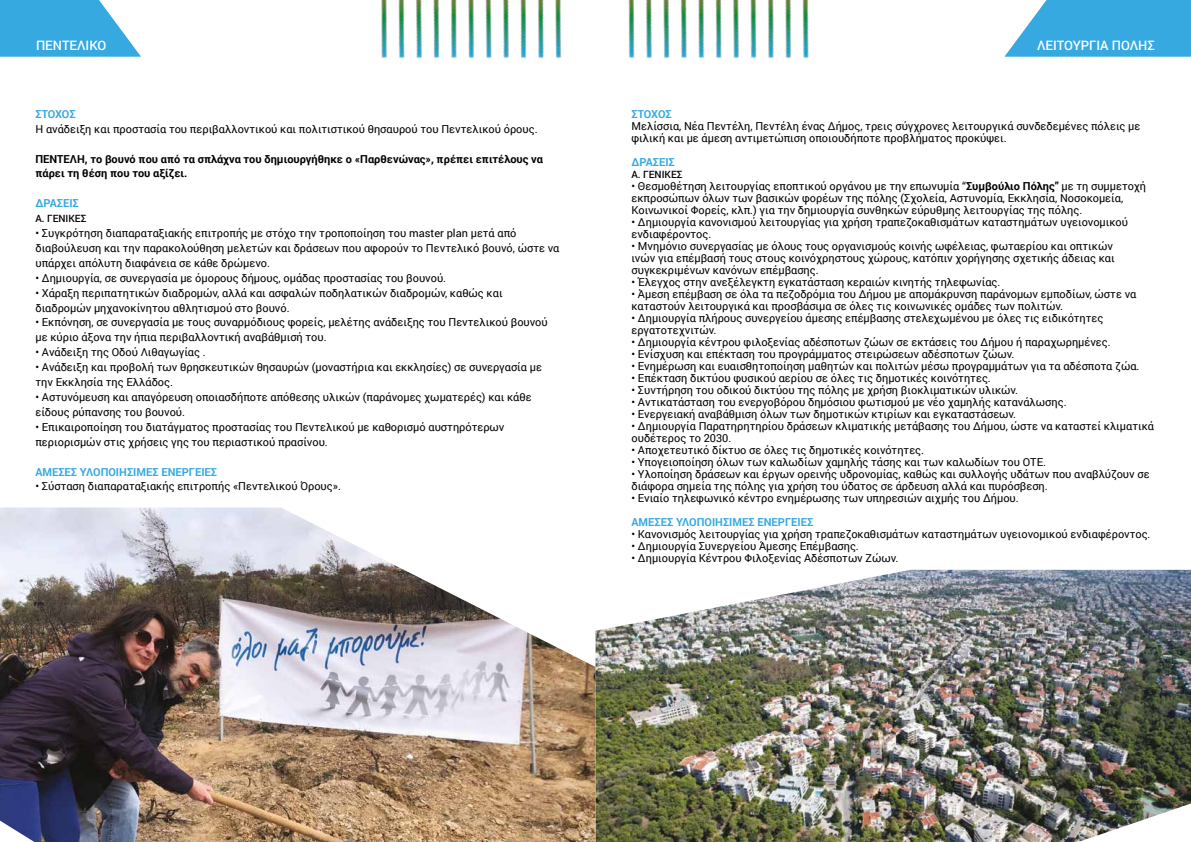
<style>
.page{position:relative;width:1191px;height:842px;background:#fff}
.page>*{position:absolute;margin:0;border:0;box-sizing:border-box;transform-origin:0 0}
.t1{font:500 13px "Roboto";color:#fff}
.t2{font:11px/12px "Roboto";color:#000}
.t3{font:700 11px/14.9px "Roboto";color:#000}
.t4{font:700 11px "Roboto";color:#36a9e1}
.t5{font:500 10px "Roboto";color:#000}
.s1{font-weight:700}
</style>
<div class="page">
<svg style="left:1004px;top:0;width:187px;height:57px;background:#4db3e4"></svg>
<img style="left:628px;top:0;width:181px;height:58px">
<img style="left:381px;top:0;width:181px;height:58px">
<img style="left:595px;top:570px;width:596px;height:272px">
<svg style="left:0;top:0;width:141px;height:57px;background:#54b6e5"></svg>
<img style="left:0;top:507px;width:595px;height:335px">
<p class="t1" style="left:36px;top:36px;width:72px">ΠΕΝΤΕΛΙΚΟ</p>
<p class="t4" style="left:35px;top:106px;width:42px">ΣΤΟΧΟΣ</p>
<p class="t2" style="left:35px;top:122px;width:504px">Η ανάδειξη και προστασία του περιβαλλοντικού και πολιτιστικού θησαυρού του Πεντελικού όρους.</p>
<p class="t3" style="left:35px;top:151px;width:509px">ΠΕΝΤΕΛΗ, το βουνό που από τα σπλάχνα του δημιουργήθηκε ο «Παρθενώνας», πρέπει επιτέλους να πάρει τη θέση που του αξίζει.</p>
<p class="t4" style="left:35px;top:196px;width:45px">ΔΡΑΣΕΙΣ</p>
<p class="t5" style="left:35px;top:212px;width:53px">Α. ΓΕΝΙΚΕΣ</p>
<p class="t2" style="left:35px;top:225px;width:525px;line-height:14.9px">• Συγκρότηση διαπαραταξιακής επιτροπής με στόχο την τροποποίηση του master plan μετά από διαβούλευση και την παρακολούθηση μελετών και δράσεων που αφορούν το Πεντελικό βουνό, ώστε να υπάρχει απόλυτη διαφάνεια σε κάθε δρώμενο.</p>
<p class="t2" style="left:35px;top:271px;width:412px">• Δημιουργία, σε συνεργασία με όμορους δήμους, ομάδας προστασίας του βουνού.</p>
<p class="t2" style="left:35px;top:285px;width:469px;line-height:14.9px">• Χάραξη περιπατητικών διαδρομών, αλλά και ασφαλών ποδηλατικών διαδρομών, καθώς και διαδρομών μηχανοκίνητου αθλητισμού στο βουνό.</p>
<p class="t2" style="left:35px;top:315px;width:514px;line-height:14.9px">• Εκπόνηση, σε συνεργασία με τους συναρμόδιους φορείς, μελέτης ανάδειξης του Πεντελικού βουνού με κύριο άξονα την ήπια περιβαλλοντική αναβάθμισή του.</p>
<p class="t2" style="left:35px;top:346px;width:172px">• Ανάδειξη της Οδού Λιθαγωγίας .</p>
<p class="t2" style="left:35px;top:359px;width:508px;line-height:14.9px">• Ανάδειξη και προβολή των θρησκευτικών θησαυρών (μοναστήρια και εκκλησίες) σε συνεργασία με την Εκκλησία της Ελλάδος.</p>
<p class="t2" style="left:35px;top:389px;width:498px;line-height:14.9px">• Αστυνόμευση και απαγόρευση οποιασδήποτε απόθεσης υλικών (παράνομες χωματερές) και κάθε είδους ρύπανσης του βουνού.</p>
<p class="t2" style="left:35px;top:419px;width:470px;line-height:14.9px">• Επικαιροποίηση του διατάγματος προστασίας του Πεντελικού με καθορισμό αυστηρότερων περιορισμών στις χρήσεις γης του περιαστικού πρασίνου.</p>
<p class="t4" style="left:35px;top:464px;width:183px">ΑΜΕΣΕΣ ΥΛΟΠΟΙΗΣΙΜΕΣ ΕΝΕΡΓΕΙΕΣ</p>
<p class="t2" style="left:35px;top:480px;width:307px">• Σύσταση διαπαραταξιακής επιτροπής «Πεντελικού Όρους».</p>
<p class="t1" style="left:1037px;top:36px;width:119px">ΛΕΙΤΟΥΡΓΙΑ ΠΟΛΗΣ</p>
<p class="t4" style="left:631px;top:106px;width:42px">ΣΤΟΧΟΣ</p>
<p class="t2" style="left:631px;top:119px;width:510px">Μελίσσια, Νέα Πεντέλη, Πεντέλη ένας Δήμος, τρεις σύγχρονες λειτουργικά συνδεδεμένες πόλεις με φιλική και με άμεση αντιμετώπιση οποιουδήποτε προβλήματος προκύψει.</p>
<p class="t4" style="left:631px;top:154px;width:45px">ΔΡΑΣΕΙΣ</p>
<p class="t5" style="left:631px;top:167px;width:53px">Α. ΓΕΝΙΚΕΣ</p>
<p class="t2" style="left:631px;top:179px;width:516px">• Θεσμοθέτηση λειτουργίας εποπτικού οργάνου με την επωνυμία “<span class="s1">Συμβούλιο Πόλης”</span> με τη συμμετοχή εκπροσώπων όλων των βασικών φορέων της πόλης (Σχολεία, Αστυνομία, Εκκλησία, Νοσοκομεία,<br>Κοινωνικοί Φορείς, κλπ.) για την δημιουργία συνθηκών εύρυθμης λειτουργίας της πόλης.</p>
<p class="t2" style="left:631px;top:216px;width:498px">• Δημιουργία κανονισμού λειτουργίας για χρήση τραπεζοκαθισμάτων καταστημάτων υγειονομικού ενδιαφέροντος.</p>
<p class="t2" style="left:631px;top:240px;width:484px">• Μνημόνιο συνεργασίας με όλους τους οργανισμούς κοινής ωφέλειας, φωταερίου και οπτικών ινών για επέμβασή τους στους κοινόχρηστους χώρους, κατόπιν χορήγησης σχετικής άδειας και συγκεκριμένων κανόνων επέμβασης.</p>
<p class="t2" style="left:631px;top:276px;width:370px">• Έλεγχος στην ανεξέλεγκτη εγκατάσταση κεραιών κινητής τηλεφωνίας.</p>
<p class="t2" style="left:631px;top:288px;width:506px">• Άμεση επέμβαση σε όλα τα πεζοδρόμια του Δήμου με απομάκρυνση παράνομων εμποδίων, ώστε να καταστούν λειτουργικά και προσβάσιμα σε όλες τις κοινωνικές ομάδες των πολιτών.</p>
<p class="t2" style="left:631px;top:312px;width:473px">• Δημιουργία πλήρους συνεργείου άμεσης επέμβασης στελεχωμένου με όλες τις ειδικότητες εργατοτεχνιτών.</p>
<p class="t2" style="left:631px;top:336px;width:481px">• Δημιουργία κέντρου φιλοξενίας αδέσποτων ζώων σε εκτάσεις του Δήμου ή παραχωρημένες.</p>
<p class="t2" style="left:631px;top:348px;width:384px">• Ενίσχυση και επέκταση του προγράμματος στειρώσεων αδέσποτων ζώων.</p>
<p class="t2" style="left:631px;top:360px;width:509px">• Ενημέρωση και ευαισθητοποίηση μαθητών και πολιτών μέσω προγραμμάτων για τα αδέσποτα ζώα.</p>
<p class="t2" style="left:631px;top:372px;width:361px">• Επέκταση δικτύου φυσικού αερίου σε όλες τις δημοτικές κοινότητες.</p>
<p class="t2" style="left:631px;top:384px;width:388px">• Συντήρηση του οδικού δικτύου της πόλης με χρήση βιοκλιματικών υλικών.</p>
<p class="t2" style="left:631px;top:396px;width:436px">• Αντικατάσταση του ενεργοβόρου δημόσιου φωτισμού με νέο χαμηλής κατανάλωσης.</p>
<p class="t2" style="left:631px;top:408px;width:386px">• Ενεργειακή αναβάθμιση όλων των δημοτικών κτιρίων και εγκαταστάσεων.</p>
<p class="t2" style="left:631px;top:420px;width:524px">• Δημιουργία Παρατηρητηρίου δράσεων κλιματικής μετάβασης του Δήμου, ώστε να καταστεί κλιματικά ουδέτερος το 2030.</p>
<p class="t2" style="left:631px;top:444px;width:294px">• Αποχετευτικό δίκτυο σε όλες τις δημοτικές κοινότητες.</p>
<p class="t2" style="left:631px;top:456px;width:416px">• Υπογειοποίηση όλων των καλωδίων χαμηλής τάσης και των καλωδίων του ΟΤΕ.</p>
<p class="t2" style="left:631px;top:468px;width:519px">• Υλοποίηση δράσεων και έργων ορεινής υδρονομίας, καθώς και συλλογής υδάτων που αναβλύζουν σε διάφορα σημεία της πόλης για χρήση του ύδατος σε άρδευση αλλά και πυρόσβεση.</p>
<p class="t2" style="left:631px;top:492px;width:389px">• Ενιαίο τηλεφωνικό κέντρο ενημέρωσης των υπηρεσιών αιχμής του Δήμου.</p>
<p class="t4" style="left:631px;top:514px;width:183px">ΑΜΕΣΕΣ ΥΛΟΠΟΙΗΣΙΜΕΣ ΕΝΕΡΓΕΙΕΣ</p>
<p class="t2" style="left:631px;top:528px;width:520px">• Κανονισμός λειτουργίας για χρήση τραπεζοκαθισμάτων καταστημάτων υγειονομικού ενδιαφέροντος.</p>
<p class="t2" style="left:631px;top:540px;width:229px">• Δημιουργία Συνεργείου Άμεσης Επέμβασης.</p>
<p class="t2" style="left:631px;top:552px;width:268px">• Δημιουργία Κέντρου Φιλοξενίας Αδέσποτων Ζώων.</p>
</div>
